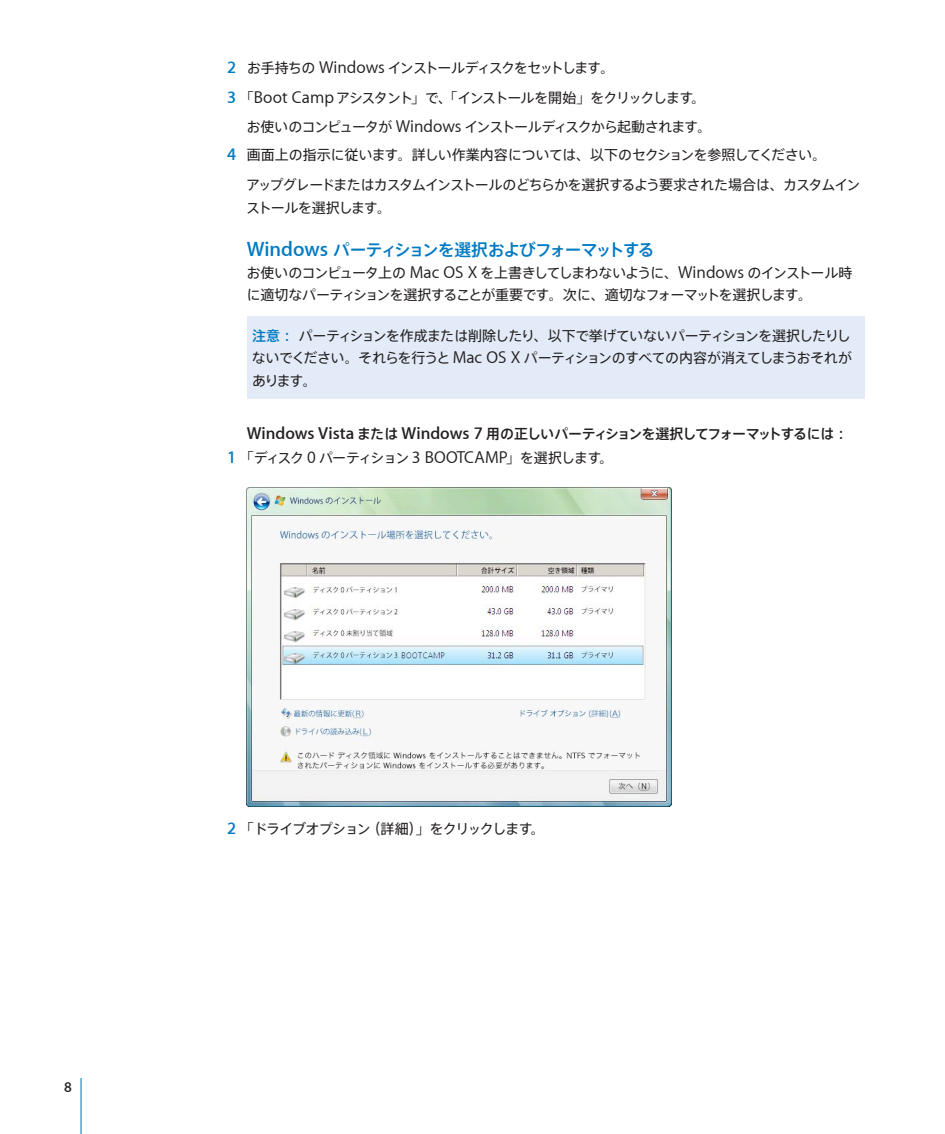
<style>
.page{position:relative;width:945px;height:1134px;background:#fff}
.page>*{position:absolute;margin:0;border:0;box-sizing:border-box;transform-origin:0 0}
.t1{font:500 16.8px "Axis Std";letter-spacing:-.08em;color:#007ac2}
.t2{font:600 14.88px "Myriad Set";color:#231f20}
.t3{font:14px/22.8px "Axis Std";letter-spacing:-.07em;color:#231f20}
.t4{font:14px/29.8px "Axis Std";letter-spacing:-.05em;color:#231f20}
.t5{font:500 14px/24.5px "Axis Std";letter-spacing:-.07em;color:#231f20}
.t6{font:14px "Axis Std";letter-spacing:-.09em;color:#231f20}
.s1{font-family:"Myriad Set";font-weight:600;font-size:17.5px;color:#007ac2}
.s2{font-family:"Myriad Set Text";font-size:17.5px}
.s3{font-family:"Myriad Set";font-weight:600;font-size:21px}
.s4{font-weight:500;color:#007ac2}
.s5{font-family:"Myriad Set";font-weight:600;font-size:17.5px}
.s6{font-weight:400}
.s7{font-family:"Myriad Set Text";font-weight:400;font-size:17.5px}
</style>
<div class="page">
<hr style="left:80px;top:1078px;width:2px;height:56px;background:#007ac2">
<div style="left:247px;top:316px;width:617px;height:82px;background:#e2ebf7"></div>
<img style="left:247px;top:488px;width:424px;height:318px">
<p class="t2" style="left:64px;top:1080px;width:9px">8</p>
<p class="t6" style="left:227px;top:57px;width:389px"><span class="s1">2</span> お手持ちの <span class="s2">Windows</span> インストールディスクをセットします。</p>
<p class="t3" style="left:227px;top:85px;width:480px"><span class="s1">3</span> 「<span class="s2">Boot Camp</span> アシスタント」で、「インストールを開始」をクリックします。</p>
<p class="t3" style="left:246px;top:115px;width:467px">お使いのコンピュータが <span class="s2">Windows</span> インストールディスクから起動されます。</p>
<p class="t4" style="left:246px;top:139px;width:616px;text-indent:-19px"><span class="s1">4</span> 画面上の指示に従います。詳しい作業内容については、以下のセクションを参照してください。<br>アップグレードまたはカスタムインストールのどちらかを選択するよう要求された場合は、カスタムイン</p>
<p class="t3" style="left:246px;top:195px;width:146px">ストールを選択します。</p>
<p class="t1" style="left:247px;top:237px;width:409px"><span class="s3">Windows</span> パーティションを選択およびフォーマットする</p>
<p class="t3" style="left:246px;top:260px;width:607px">お使いのコンピュータ上の <span class="s2">Mac OS X</span> を上書きしてしまわないように、<span class="s2">Windows</span> のインストール時に適切なパーティションを選択することが重要です。次に、適切なフォーマットを選択します。</p>
<p class="t3" style="left:252px;top:323px;width:601px;text-align:justify"><span class="s4">注意：</span>パーティションを作成または削除したり、以下で挙げていないパーティションを選択したりしないでください。それらを行うと <span class="s2">Mac OS X</span> パーティションのすべての内容が消えてしまうおそれがあります。</p>
<p class="t5" style="left:227px;top:420px;width:623px;text-indent:20px"><span class="s5">Windows Vista</span> または <span class="s5">Windows 7</span> 用の正しいパーティションを選択してフォーマットするには：<br><span class="s1">1</span> <span class="s6">「ディスク</span> <span class="s7">0</span> <span class="s6">パーティション</span> <span class="s7">3 BOOTCAMP</span><span class="s6">」を選択します。</span></p>
<p class="t3" style="left:227px;top:817px;width:319px"><span class="s1">2</span> 「ドライブオプション（詳細）」をクリックします。</p>
</div>
